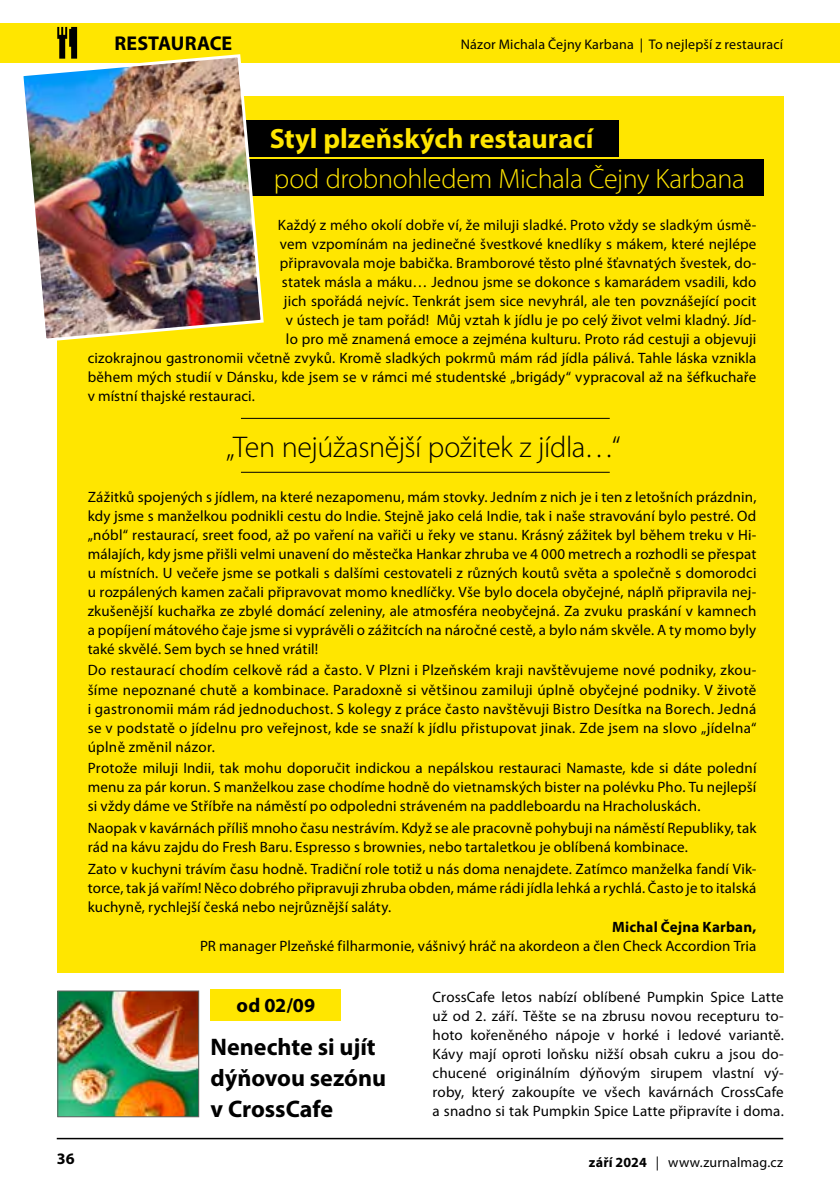
<style>
.page{position:relative;width:840px;height:1191px;background:#fff}
.page>*{position:absolute;margin:0;border:0;box-sizing:border-box;transform-origin:0 0}
.t1{font:300 30px "Myriad Pro";letter-spacing:-.015em;color:#000}
.t2{font:300 28px "Myriad Pro";letter-spacing:-.015em;color:#ffe600}
.t3{font:700 28px "Myriad Pro";color:#ffe600}
.t4{font:700 24px/31.4px "Myriad Pro";color:#000}
.t5{font:700 20px "Myriad Pro";letter-spacing:.005em;color:#000}
.t6{font:700 16px "Myriad Pro";color:#000}
.t7{font:15px/19px "Myriad Pro";letter-spacing:.01em;color:#000;text-align:justify}
.t8{font:700 15px "Myriad Pro";letter-spacing:.015em;color:#000}
.t9{font:14px "Myriad Pro";letter-spacing:.01em;color:#000}
.s1{font-weight:700}
</style>
<div class="page">
<hr style="left:57px;top:1137px;width:725px;height:2px;background:#000">
<div style="left:0;top:23px;width:839px;height:39px;background:#ffe600"></div>
<svg style="left:57px;top:27px;width:20px;height:26px"></svg>
<div style="left:57px;top:96px;width:726px;height:876px;background:#ffe600"></div>
<div style="left:230px;top:120px;width:388px;height:36px;background:#000"></div>
<div style="left:212px;top:160px;width:551px;height:36px;background:#000"></div>
<hr style="left:241px;top:418px;width:368px;height:1px;background:#000">
<hr style="left:241px;top:472px;width:368px;height:1px;background:#000">
<img style="left:19px;top:53px;width:246px;height:288px">
<div style="left:210px;top:989px;width:131px;height:31px;background:#ffe600"></div>
<img style="left:59px;top:992px;width:138px;height:123px">
<div style="left:57px;top:990px;width:142px;height:127px;border:1px solid #646363"></div>
<h3 class="t5" style="left:114px;top:30px;width:119px">RESTAURACE</h3>
<p class="t9" style="left:460px;top:35px;width:324px">Názor Michala Čejny Karbana | To nejlepší z restaurací</p>
<h2 class="t3" style="left:270px;top:121px;width:325px">Styl plzeňských restaurací</h2>
<h2 class="t2" style="left:274px;top:162px;width:472px">pod drobnohledem Michala Čejny Karbana</h2>
<p class="t7" style="left:278px;top:215px;width:480px">Každý z mého okolí dobře ví, že miluji sladké. Proto vždy se sladkým úsmě-</p>
<p class="t7" style="left:280px;top:234px;width:478px">vem vzpomínám na jedinečné švestkové knedlíky s mákem, které nejlépe</p>
<p class="t7" style="left:280px;top:253px;width:477px">připravovala moje babička. Bramborové těsto plné šťavnatých švestek, do-</p>
<p class="t7" style="left:282px;top:272px;width:475px">statek másla a máku… Jednou jsme se dokonce s kamarádem vsadili, kdo</p>
<p class="t7" style="left:284px;top:291px;width:473px">jich spořádá nejvíc. Tenkrát jsem sice nevyhrál, ale ten povznášející pocit</p>
<p class="t7" style="left:286px;top:310px;width:471px">v ústech je tam pořád! Můj vztah k jídlu je po celý život velmi kladný. Jíd-</p>
<p class="t7" style="left:286px;top:329px;width:472px">lo pro mě znamená emoce a zejména kulturu. Proto rád cestuji a objevuji</p>
<p class="t7" style="left:88px;top:348px;width:670px">cizokrajnou gastronomii včetně zvyků. Kromě sladkých pokrmů mám rád jídla pálivá. Tahle láska vznikla</p>
<p class="t7" style="left:88px;top:367px;width:670px">během mých studií v Dánsku, kde jsem se v rámci mé studentské „brigády“ vypracoval až na šéfkuchaře</p>
<p class="t7" style="left:88px;top:386px;width:169px">v místní thajské restauraci.</p>
<h1 class="t1" style="left:226px;top:428px;width:395px">„Ten nejúžasnější požitek z jídla…“</h1>
<p class="t7" style="left:88px;top:487px;width:670px">Zážitků spojených s jídlem, na které nezapomenu, mám stovky. Jedním z nich je i ten z letošních prázdnin, kdy jsme s manželkou podnikli cestu do Indie. Stejně jako celá Indie, tak i naše stravování bylo pestré. Od „nóbl“ restaurací, sreet food, až po vaření na vařiči u řeky ve stanu. Krásný zážitek byl během treku v Hi&shy;málajích, kdy jsme přišli velmi unavení do městečka Hankar zhruba ve 4 000 metrech a rozhodli se přespat u místních. U večeře jsme se potkali s dalšími cestovateli z různých koutů světa a společně s domorodci u rozpálených kamen začali připravovat momo knedlíčky. Vše bylo docela obyčejné, náplň připravila nej&shy;zkušenější kuchařka ze zbylé domácí zeleniny, ale atmosféra neobyčejná. Za zvuku praskání v kamnech a popíjení mátového čaje jsme si vyprávěli o zážitcích na náročné cestě, a bylo nám skvěle. A ty momo byly také skvělé. Sem bych se hned vrátil!</p>
<p class="t7" style="left:88px;top:660px;width:670px">Do restaurací chodím celkově rád a často. V Plzni i Plzeňském kraji navštěvujeme nové podniky, zkou&shy;šíme nepoznané chutě a kombinace. Paradoxně si většinou zamiluji úplně obyčejné podniky. V životě i gastronomii mám rád jednoduchost. S kolegy z práce často navštěvuji Bistro Desítka na Borech. Jedná se v podstatě o jídelnu pro veřejnost, kde se snaží k jídlu přistupovat jinak. Zde jsem na slovo „jídelna“ úplně změnil názor.</p>
<p class="t7" style="left:88px;top:758px;width:670px">Protože miluji Indii, tak mohu doporučit indickou a nepálskou restauraci Namaste, kde si dáte polední menu za pár korun. S manželkou zase chodíme hodně do vietnamských bister na polévku Pho. Tu nejlepší si vždy dáme ve Stříbře na náměstí po odpoledni stráveném na paddleboardu na Hracholuskách.</p>
<p class="t7" style="left:88px;top:818px;width:669px">Naopak v kavárnách příliš mnoho času nestrávím. Když se ale pracovně pohybuji na náměstí Republiky, tak rád na kávu zajdu do Fresh Baru. Espresso s brownies, nebo tartaletkou je oblíbená kombinace.</p>
<p class="t7" style="left:88px;top:859px;width:670px">Zato v kuchyni trávím času hodně. Tradiční role totiž u nás doma nenajdete. Zatímco manželka fandí Vik&shy;torce, tak já vařím! Něco dobrého připravuji zhruba obden, máme rádi jídla lehká a rychlá. Často je to italská kuchyně, rychlejší česká nebo nejrůznější saláty.</p>
<p class="t8" style="left:611px;top:917px;width:146px">Michal Čejna Karban,</p>
<p class="t7" style="left:200px;top:936px;width:557px">PR manager Plzeňské filharmonie, vášnivý hráč na akordeon a člen Check Accordion Tria</p>
<h3 class="t5" style="left:236px;top:992px;width:80px">od 02/09</h3>
<h3 class="t4" style="left:210px;top:1030px;width:177px">Nenechte si ujít dýňovou sezónu v CrossCafe</h3>
<p class="t7" style="left:432px;top:987px;width:352px">CrossCafe letos nabízí oblíbené Pumpkin Spice Latte už od 2. září. Těšte se na zbrusu novou recepturu to&shy;hoto kořeněného nápoje v horké i ledové variantě.<br>Kávy mají oproti loňsku nižší obsah cukru a jsou do&shy;chucené originálním dýňovým sirupem vlastní vý&shy;roby, který zakoupíte ve všech kavárnách CrossCafe a snadno si tak Pumpkin Spice Latte připravíte i doma.</p>
<p class="t6" style="left:57px;top:1148px;width:19px">36</p>
<p class="t9" style="left:588px;top:1153px;width:196px"><span class="s1">září 2024</span> | www.zurnalmag.cz</p>
</div>
